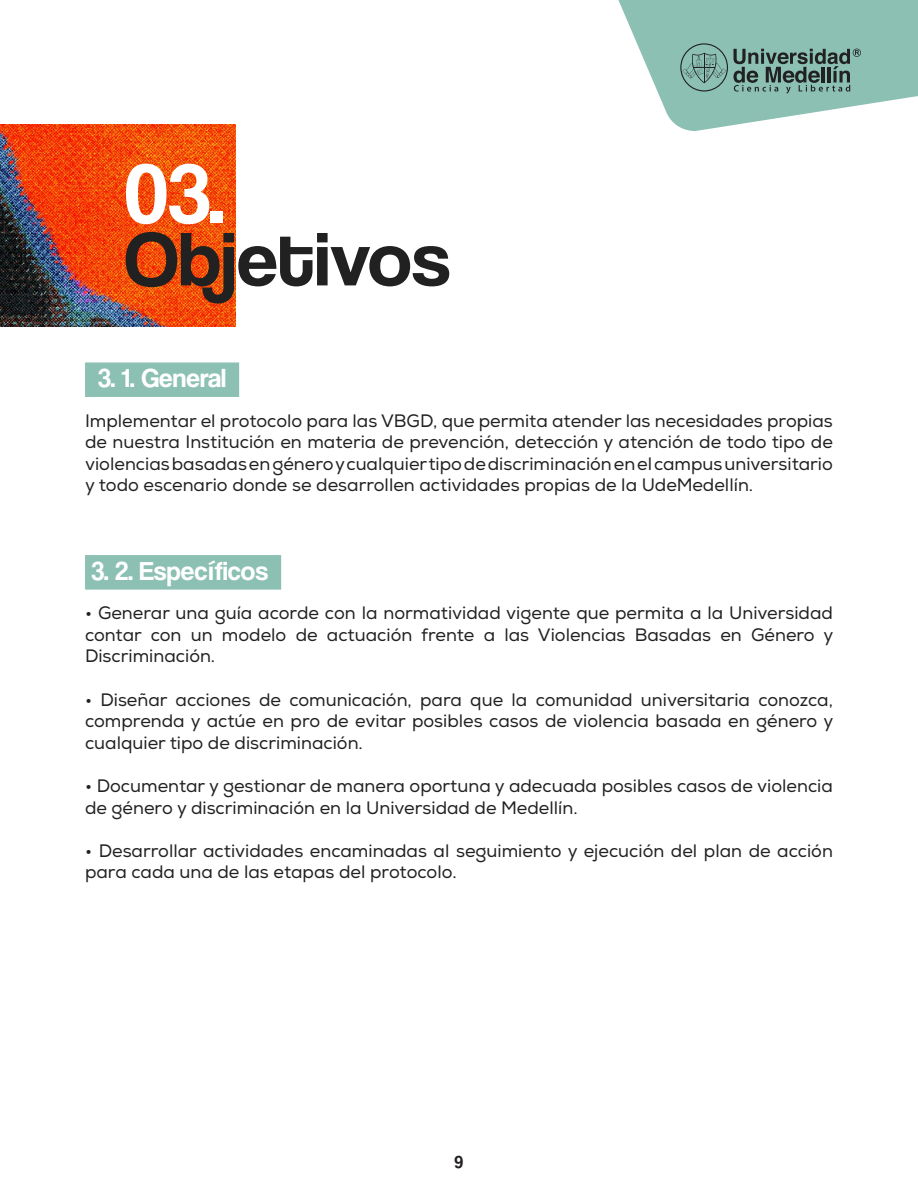
<style>
.page{position:relative;width:918px;height:1188px;background:#fff}
.page>*{position:absolute;margin:0;border:0;box-sizing:border-box;transform-origin:0 0}
.t1{font:85.5px "Coolvetica Rg";color:#fff;scale:1.04 1}
.t2{font:78px "Coolvetica Rg";color:#212121;scale:1.04 1}
.t3{font:27px "Coolvetica Rg";color:#fff}
.t4{font:18px/21.6px "Nexa";color:#212121;text-align:justify}
.t5{font:18px "Coolvetica Rg";color:#231f20}
</style>
<div class="page">
<svg style="left:618px;top:0;width:300px;height:131px"></svg>
<div style="left:85px;top:362px;width:154px;height:35px;background:#8cc0b3"></div>
<img style="left:0;top:124px;width:236px;height:203px">
<div style="left:85px;top:555px;width:196px;height:35px;background:#8cc0b3"></div>
<h1 class="t1" style="left:124px;top:144px;width:99px">03.</h1>
<h2 class="t2" style="left:124px;top:214px;width:315px">Objetivos</h2>
<h3 class="t3" style="left:98px;top:362px;width:130px">3. 1. General</h3>
<p class="t4" style="left:85px;top:410px;width:749px">Implementar el protocolo para las VBGD, que permita atender las necesidades propias de nuestra Institución en materia de prevención, detección y atención de todo tipo de violencias basadas en género y cualquier tipo de discriminación en el campus universitario y todo escenario donde se desarrollen actividades propias de la UdeMedellín.</p>
<h3 class="t3" style="left:92px;top:555px;width:178px">3. 2. Específicos</h3>
<p class="t4" style="left:85px;top:603px;width:750px">• Generar una guía acorde con la normatividad vigente que permita a la Universidad contar con un modelo de actuación frente a las Violencias Basadas en Género y Discriminación.</p>
<p class="t4" style="left:85px;top:689px;width:750px">• Diseñar acciones de comunicación, para que la comunidad universitaria conozca, comprenda y actúe en pro de evitar posibles casos de violencia basada en género y cualquier tipo de discriminación.</p>
<p class="t4" style="left:85px;top:775px;width:749px">• Documentar y gestionar de manera oportuna y adecuada posibles casos de violencia de género y discriminación en la Universidad de Medellín.</p>
<p class="t4" style="left:85px;top:840px;width:749px">• Desarrollar actividades encaminadas al seguimiento y ejecución del plan de acción para cada una de las etapas del protocolo.</p>
<p class="t5" style="left:455px;top:1151px;width:10px">9</p>
</div>
